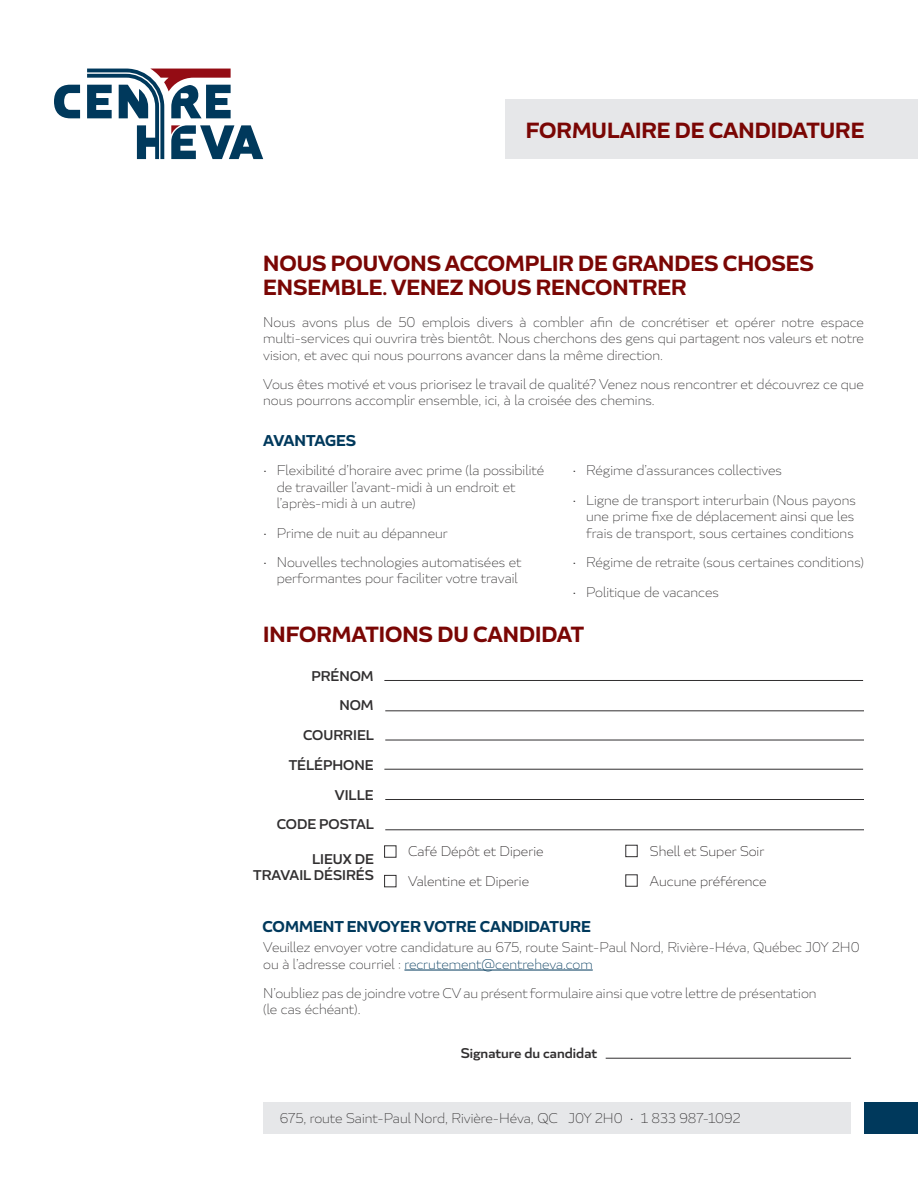
<style>
.page{position:relative;width:918px;height:1188px;background:#fff}
.page>*{position:absolute;margin:0;border:0;box-sizing:border-box;transform-origin:0 0}
.t1{font:600 21px/24px "Blanc";color:#7a0604}
.t2{font:600 15px "Blanc";color:#00395c}
.t3{font:200 13.5px/16.2px "Blanc";color:#312f30}
.t4{font:500 13.5px/16.2px "Blanc";color:#312f30;text-align:right}
.t5{font:200 13.5px "Blanc";color:#231f20}
.s1{color:#00395c}
</style>
<div class="page">
<div style="left:505px;top:99px;width:413px;height:60px;background:#e6e7e9"></div>
<hr style="left:384px;top:680px;width:479px;height:1px;background:#312f30">
<hr style="left:606px;top:1058px;width:245px;height:1px;background:#312f30">
<hr style="left:385px;top:711px;width:479px;height:1px;background:#312f30">
<hr style="left:385px;top:740px;width:479px;height:1px;background:#312f30">
<hr style="left:384px;top:769px;width:479px;height:1px;background:#312f30">
<hr style="left:385px;top:799px;width:479px;height:1px;background:#312f30">
<hr style="left:385px;top:830px;width:479px;height:1px;background:#312f30">
<hr style="left:404px;top:970px;width:189px;height:1px;background:#00395c">
<svg style="left:54px;top:85px;width:26px;height:33px"></svg>
<svg style="left:87px;top:69px;width:176px;height:90px"></svg>
<div style="left:263px;top:1103px;width:588px;height:31px;background:#e6e7e9"></div>
<div style="left:864px;top:1103px;width:54px;height:31px;background:#00395c"></div>
<div style="left:384px;top:846px;width:12px;height:11px;border:1px solid #312f30"></div>
<div style="left:384px;top:875px;width:12px;height:12px;border:1px solid #312f30"></div>
<div style="left:626px;top:845px;width:11px;height:12px;border:1px solid #312f30"></div>
<p class="t1" style="left:526px;top:118px;width:340px">FORMULAIRE DE CANDIDATURE</p>
<p class="t1" style="left:263px;top:252px;width:552px">NOUS POUVONS ACCOMPLIR DE GRANDES CHOSES<br>ENSEMBLE. VENEZ NOUS RENCONTRER</p>
<p class="t3" style="left:263px;top:314px;width:602px;text-align:justify">Nous avons plus de 50 emplois divers à combler afin de concrétiser et opérer notre espace multi-services qui ouvrira très bientôt. Nous cherchons des gens qui partagent nos valeurs et notre vision, et avec qui nous pourrons avancer dans la même direction.</p>
<p class="t3" style="left:263px;top:376px;width:602px">Vous êtes motivé et vous priorisez le travail de qualité? Venez nous rencontrer et découvrez ce que nous pourrons accomplir ensemble, ici, à la croisée des chemins.</p>
<p class="t2" style="left:263px;top:431px;width:95px">AVANTAGES</p>
<p class="t3" style="left:277px;top:462px;width:269px;text-indent:-14px">• Flexibilité d’horaire avec prime (la possibilité de travailler l’avant-midi à un endroit et l’après-midi à un autre)</p>
<p class="t3" style="left:263px;top:524px;width:186px">• Prime de nuit au dépanneur</p>
<p class="t3" style="left:263px;top:554px;width:260px;text-align:right">• Nouvelles technologies automatisées et performantes pour faciliter votre travail</p>
<p class="t3" style="left:573px;top:462px;width:211px">• Régime d’assurances collectives</p>
<p class="t3" style="left:586px;top:492px;width:271px;text-indent:-14px">• Ligne de transport interurbain (Nous payons une prime fixe de déplacement ainsi que les frais de transport, sous certaines conditions</p>
<p class="t3" style="left:573px;top:554px;width:293px">• Régime de retraite (sous certaines conditions)</p>
<p class="t3" style="left:573px;top:584px;width:148px">• Politique de vacances</p>
<p class="t1" style="left:263px;top:622px;width:322px">INFORMATIONS DU CANDIDAT</p>
<p class="t4" style="left:311px;top:668px;width:64px">PRÉNOM</p>
<p class="t4" style="left:339px;top:697px;width:36px">NOM</p>
<p class="t4" style="left:303px;top:727px;width:72px">COURRIEL</p>
<p class="t4" style="left:289px;top:757px;width:86px">TÉLÉPHONE</p>
<p class="t4" style="left:335px;top:787px;width:40px">VILLE</p>
<p class="t4" style="left:277px;top:816px;width:99px">CODE POSTAL</p>
<p class="t4" style="left:253px;top:851px;width:122px">LIEUX DE<br>TRAVAIL DÉSIRÉS</p>
<p class="t5" style="left:408px;top:843px;width:137px">Café Dépôt et Diperie</p>
<p class="t5" style="left:408px;top:873px;width:122px">Valentine et Diperie</p>
<p class="t2" style="left:263px;top:916px;width:330px">COMMENT ENVOYER VOTRE CANDIDATURE</p>
<p class="t5" style="left:650px;top:843px;width:116px">Shell et Super Soir</p>
<p class="t5" style="left:650px;top:873px;width:118px">Aucune préférence</p>
<p class="t3" style="left:263px;top:939px;width:598px">Veuillez envoyer votre candidature au 675, route Saint-Paul Nord, Rivière-Héva, Québec J0Y 2H0 ou à l’adresse courriel : <span class="s1">recrutement@centreheva.com</span></p>
<p class="t3" style="left:263px;top:985px;width:555px">N’oubliez pas de joindre votre CV au présent formulaire ainsi que votre lettre de présentation (le cas échéant).</p>
<p class="t4" style="left:461px;top:1045px;width:138px">Signature du candidat</p>
<p class="t3" style="left:280px;top:1110px;width:462px">675, route Saint-Paul Nord, Rivière-Héva, QC J0Y 2H0 • 1 833 987-1092</p>
</div>
